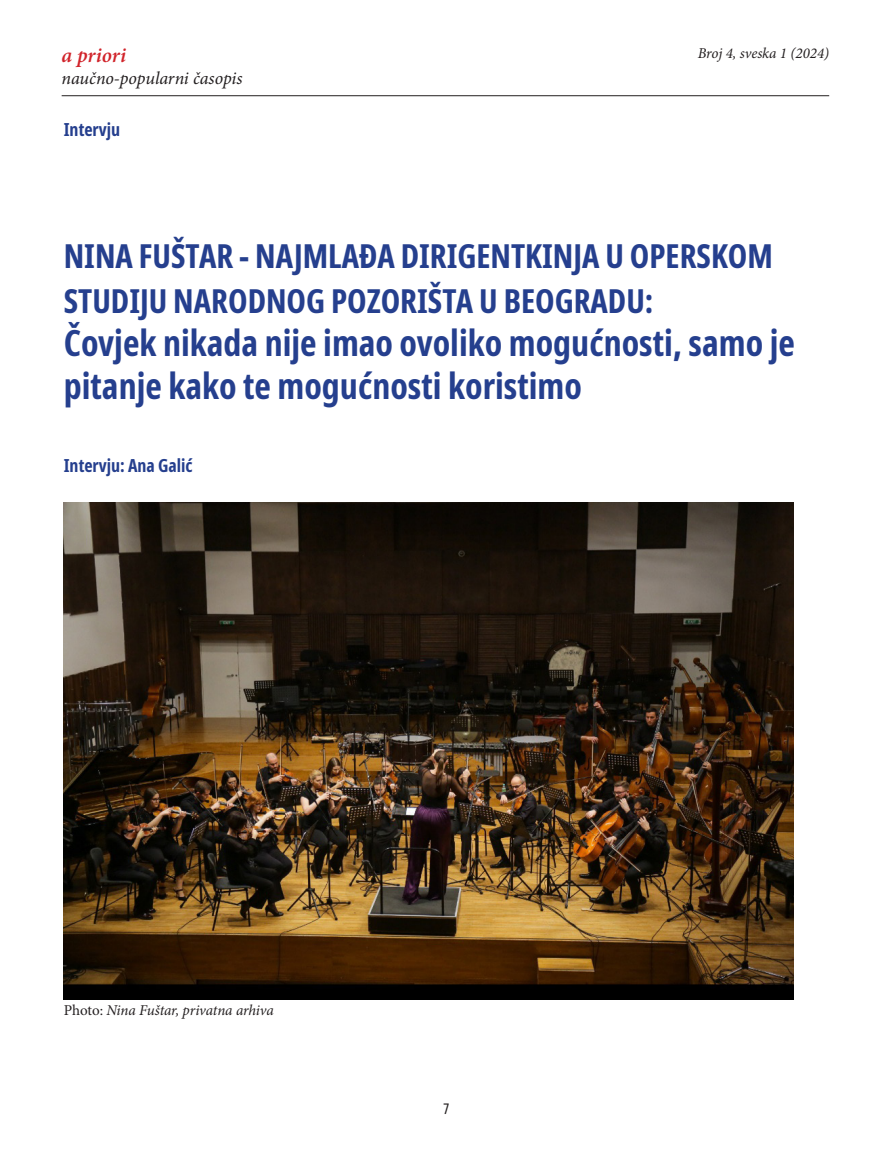
<style>
.page{position:relative;width:893px;height:1170px;background:#fff}
.page>*{position:absolute;margin:0;border:0;box-sizing:border-box;transform-origin:0 0}
.t1{font:700 extra-condensed 36px/43.2px "Noto Sans";color:#253f8e}
.t2{font:700 extra-condensed 33px/45px "Noto Sans";color:#253f8e}
.t3{font:italic 600 21px "Minion Pro";color:#d1232a}
.t4{font:700 extra-condensed 18px "Noto Sans";color:#253f8e}
.t5{font:italic 18px "Minion Pro";letter-spacing:-.005em;color:#231f20}
.t6{font:italic 15px "Minion Pro";letter-spacing:-.01em;color:#231f20}
.t7{font:600 15px "Akrobat";color:#231f20}
.s1{font-style:normal}
</style>
<div class="page">
<hr style="left:62px;top:95px;width:767px;height:1px;background:#231f20">
<img style="left:64px;top:503px;width:729px;height:496px">
<p class="t3" style="left:62px;top:41px;width:66px">a priori</p>
<p class="t5" style="left:62px;top:66px;width:182px">naučno-popularni časopis</p>
<p class="t4" style="left:64px;top:117px;width:58px">Intervju</p>
<p class="t6" style="left:698px;top:43px;width:133px">Broj 4, sveska 1 (2024)</p>
<p class="t2" style="left:64px;top:234px;width:711px">NINA FUŠTAR - NAJMLAĐA DIRIGENTKINJA U OPERSKOM<br>STUDIJU NARODNOG POZORIŠTA U BEOGRADU:</p>
<p class="t1" style="left:64px;top:322px;width:733px">Čovjek nikada nije imao ovoliko mogućnosti, samo je pitanje kako te mogućnosti koristimo</p>
<p class="t4" style="left:64px;top:452px;width:131px">Intervju: Ana Galić</p>
<p class="t6" style="left:64px;top:1000px;width:212px"><span class="s1">Photo:</span> Nina Fuštar, privatna arhiva</p>
<p class="t7" style="left:444px;top:1099px;width:7px">7</p>
</div>
